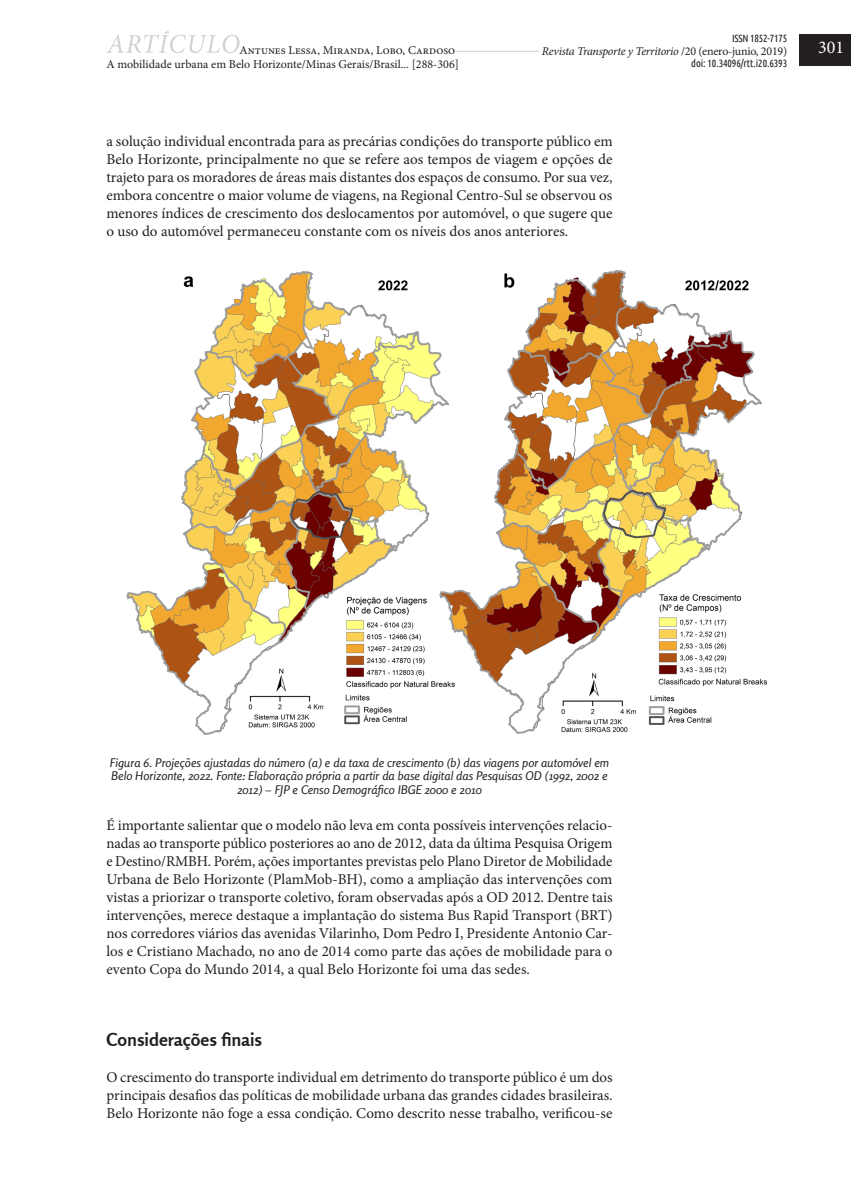
<style>
.page{position:relative;width:851px;height:1191px;background:#fff}
.page>*{position:absolute;margin:0;border:0;box-sizing:border-box;transform-origin:0 0}
.art-subtitulo{font:700 18px "Rosario";color:#231f20}
.t1{font:18px "Minion Pro";color:#fff}
.art-texto-principal{font:15px/18px "Minion Pro";color:#231f20;text-align:justify}
.imagen-epigrafe{font:italic 12px/13.5px "Rosario";color:#231f20;text-align:center}
.t2{font:12px "Minion Pro";color:#231f20}
.t3{font:italic 12px "Minion Pro";letter-spacing:-.025em;color:#231f20}
.t4{font:10.5px "Ubuntu Condensed";letter-spacing:-.01em;color:#231f20}
.s1{font-style:normal}
</style>
<div class="page">
<hr style="left:106px;top:51px;width:546px;height:1px;background:#d1d2d4">
<div style="left:539px;top:45px;width:248px;height:15px;background:#fff"></div>
<div style="left:799px;top:35px;width:51px;height:31px;background:#231f20"></div>
<svg style="left:106px;top:31px;width:133px;height:22px"></svg>
<div style="left:239px;top:43px;width:216px;height:15px;background:#fff"></div>
<img style="left:126px;top:270px;width:642px;height:465px">
<p class="t4" style="left:732px;top:31px;width:57px">ISSN 1852-7175</p>
<p class="t3" style="left:542px;top:43px;width:247px">Revista Transporte y Territorio <span class="s1">/20 (enero-junio, 2019)</span></p>
<p class="t4" style="left:691px;top:57px;width:97px">doi: 10.34096/rtt.i20.6393</p>
<p class="t2" style="left:239px;top:42px;width:217px">Antunes Lessa, Miranda, Lobo, Cardoso</p>
<p class="t1" style="left:818px;top:36px;width:27px">301</p>
<p class="t2" style="left:106px;top:56px;width:354px">A mobilidade urbana em Belo Horizonte/Minas Gerais/Brasil... [288-306]</p>
<p class="art-texto-principal" style="left:106px;top:132px;width:507px">a solução individual encontrada para as precárias condições do transporte público em Belo Horizonte, principalmente no que se refere aos tempos de viagem e opções de trajeto para os moradores de áreas mais distantes dos espaços de consumo. Por sua vez, embora concentre o maior volume de viagens, na Regional Centro-Sul se observou os menores índices de crescimento dos deslocamentos por automóvel, o que sugere que o uso do automóvel permaneceu constante com os níveis dos anos anteriores.</p>
<p class="imagen-epigrafe" style="left:110px;top:755px;width:500px">Figura 6. Projeções ajustadas do número (a) e da taxa de crescimento (b) das viagens por automóvel em<br>Belo Horizonte, 2022. Fonte: Elaboração própria a partir da base digital das Pesquisas OD (1992, 2002 e<br>2012) – FJP e Censo Demográfico IBGE 2000 e 2010</p>
<p class="art-texto-principal" style="left:106px;top:816px;width:507px">É importante salientar que o modelo não leva em conta possíveis intervenções relacio&shy;nadas ao transporte público posteriores ao ano de 2012, data da última Pesquisa Origem e Destino/RMBH. Porém, ações importantes previstas pelo Plano Diretor de Mobilidade Urbana de Belo Horizonte (PlamMob-BH), como a ampliação das intervenções com vistas a priorizar o transporte coletivo, foram observadas após a OD 2012. Dentre tais intervenções, merece destaque a implantação do sistema Bus Rapid Transport (BRT) nos corredores viários das avenidas Vilarinho, Dom Pedro I, Presidente Antonio Car&shy;los e Cristiano Machado, no ano de 2014 como parte das ações de mobilidade para o evento Copa do Mundo 2014, a qual Belo Horizonte foi uma das sedes.</p>
<p class="art-subtitulo" style="left:106px;top:1028px;width:157px">Considerações finais</p>
<p class="art-texto-principal" style="left:106px;top:1068px;width:507px">O crescimento do transporte individual em detrimento do transporte público é um dos principais desafios das políticas de mobilidade urbana das grandes cidades brasileiras.<br>Belo Horizonte não foge a essa condição. Como descrito nesse trabalho, verificou-se</p>
</div>
